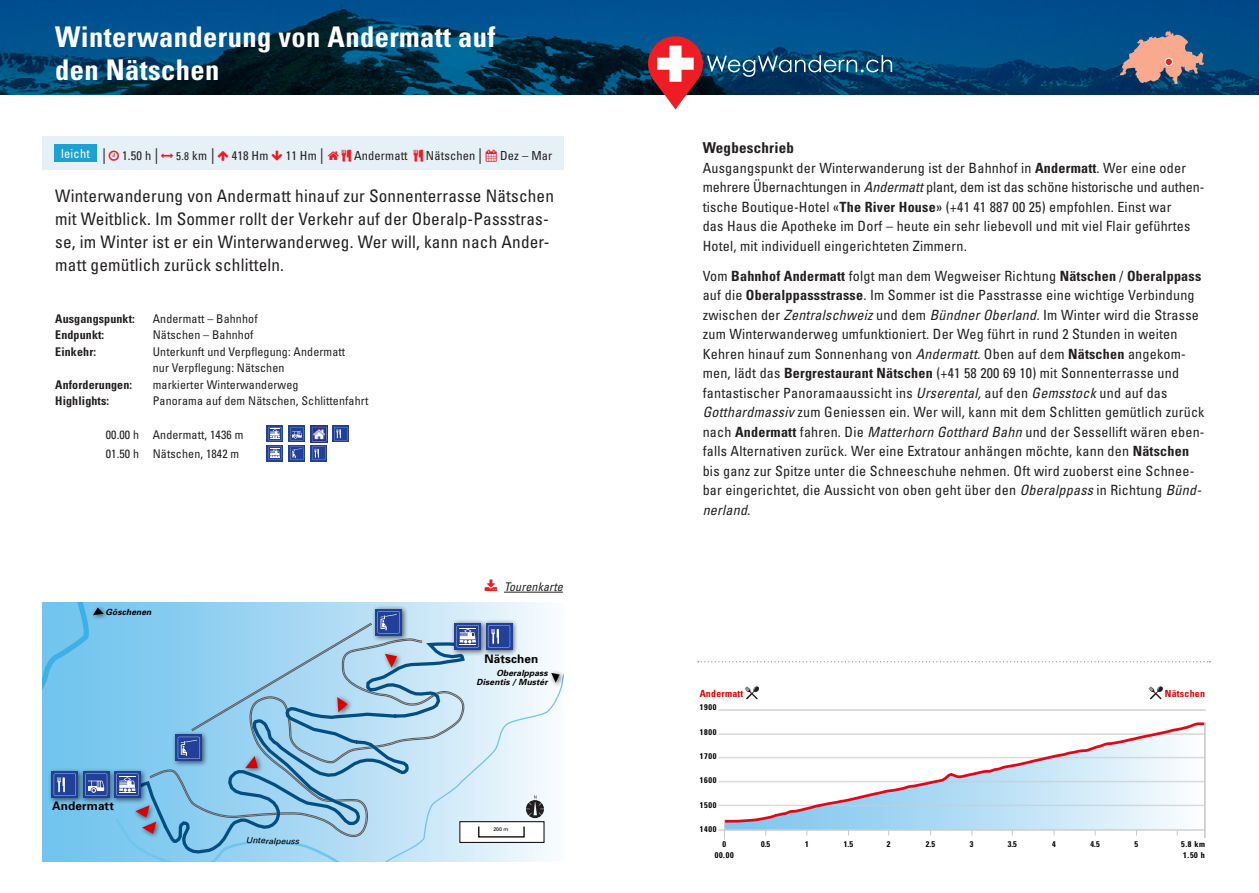
<style>
.page{position:relative;width:1259px;height:893px;background:#fff}
.page>*{position:absolute;margin:0;border:0;box-sizing:border-box;transform-origin:0 0}
.t1{font:700 condensed 28.5px/33px "Univers";letter-spacing:.015em;color:#fff}
.t2{font:condensed 17.25px/23.1px "Univers";letter-spacing:.01em;color:#231f20}
.t3{font:700 condensed 15px "Univers";letter-spacing:.015em;color:#231f20}
.t4{font:condensed 14.1px/19.5px "Univers";letter-spacing:.015em;color:#231f20}
.t5{font:condensed 12.45px "Univers";letter-spacing:.01em;color:#231f20}
.t6{font:condensed 12.45px "Univers";letter-spacing:.02em;color:#fff}
.t7{font:condensed 12px/16.5px "Univers";letter-spacing:.01em;color:#231f20}
.t8{font:700 condensed 12px "Univers";letter-spacing:.01em;color:#231f20}
.t9{font:italic condensed 12px "Univers";letter-spacing:.01em;color:#231f20}
.t10{font:700 11.7px "Univers";letter-spacing:.01em;color:#000}
.t11{font:700 condensed 9.9px "Univers";letter-spacing:.025em;color:#e20000}
.t12{font:italic 700 8.55px/9.1px "Univers";letter-spacing:.01em;color:#000;text-align:right}
.t13{font:italic 8.55px "Univers";color:#000}
.t14{font:700 condensed 8.25px "Univers";letter-spacing:.075em;color:#000}
.t15{font:5.25px "Univers";color:#000}
.s1{font-family:"Minion Pro";font-stretch:normal;font-size:15.75px;color:#231f20}
.s2{color:#231f20}
.s3{font-size:11.1px}
.s4{font-family:"Minion Pro";font-stretch:normal;font-size:15.75px}
.s5{color:#ee1d23}
.s6{font-weight:700}
.s7{font-style:italic}
</style>
<div class="page">
<div style="left:43px;top:603px;width:505px;height:258px;background:#76c6ef"></div>
<svg style="left:119px;top:602px;width:348px;height:9px;background:#a4d7f3"></svg>
<div style="left:79px;top:767px;width:37px;height:37px;background:#000;opacity:.6"></div>
<svg style="left:85px;top:771px;width:25px;height:27px"></svg>
<svg style="left:85px;top:774px;width:22px;height:22px"></svg>
<div style="left:371px;top:605px;width:37px;height:37px;background:#000;opacity:.6"></div>
<div style="left:375px;top:609px;width:27px;height:27px;background:#214099"></div>
<div style="left:110px;top:767px;width:37px;height:37px;background:#000;opacity:.6"></div>
<div style="left:48px;top:767px;width:37px;height:37px;background:#000;opacity:.6"></div>
<svg style="left:51px;top:771px;width:27px;height:27px"></svg>
<svg style="left:54px;top:774px;width:22px;height:22px"></svg>
<div style="left:90px;top:605px;width:19px;height:16px;background:#000;opacity:.6"></div>
<svg style="left:43px;top:603px;width:61px;height:112px;background:#6fc2ec"></svg>
<svg style="left:114px;top:611px;width:450px;height:250px;background:#a7d0e9"></svg>
<hr style="left:504px;top:592px;width:59px;height:1px;background:#231f20">
<svg style="left:698px;top:661px;width:512px;height:1px"></svg>
<svg style="left:725px;top:824px;width:454px;height:5px;background:#b2dcf4"></svg>
<div style="left:718px;top:805px;width:487px;height:1px;border:1px solid #ccc"></div>
<div style="left:718px;top:829px;width:487px;height:2px;border:1px solid #ccc"></div>
<div style="left:718px;top:781px;width:487px;height:1px;border:1px solid #ccc"></div>
<div style="left:718px;top:757px;width:487px;height:1px;border:1px solid #ccc"></div>
<div style="left:718px;top:733px;width:487px;height:2px;border:1px solid #ccc"></div>
<div style="left:718px;top:709px;width:487px;height:2px;border:1px solid #ccc"></div>
<svg style="left:722px;top:722px;width:484px;height:102px"></svg>
<svg style="left:724px;top:820px;width:1px;height:20px"></svg>
<hr style="left:1204px;top:722px;width:1px;height:116px;background:#ccc">
<svg style="left:744px;top:686px;width:15px;height:13px"></svg>
<svg style="left:1148px;top:686px;width:15px;height:13px"></svg>
<svg style="left:0;top:0;width:1259px;height:95px;background:#004372"></svg>
<svg style="left:267px;top:426px;width:16px;height:16px"></svg>
<svg style="left:268px;top:427px;width:14px;height:13px"></svg>
<svg style="left:289px;top:426px;width:16px;height:16px"></svg>
<svg style="left:290px;top:427px;width:14px;height:13px"></svg>
<img style="left:311px;top:426px;width:16px;height:16px">
<svg style="left:333px;top:426px;width:16px;height:16px"></svg>
<svg style="left:334px;top:427px;width:13px;height:13px"></svg>
<div style="left:267px;top:445px;width:16px;height:16px;background:#214099"></div>
<svg style="left:268px;top:446px;width:14px;height:14px"></svg>
<div style="left:289px;top:445px;width:16px;height:16px;background:#214099"></div>
<svg style="left:290px;top:446px;width:14px;height:14px"></svg>
<svg style="left:311px;top:445px;width:16px;height:16px"></svg>
<svg style="left:312px;top:446px;width:13px;height:14px"></svg>
<div style="left:43px;top:137px;width:521px;height:33px;background:#e6f0f7"></div>
<div style="left:54px;top:144px;width:43px;height:17px;background:#1ca1d2"></div>
<img style="left:1121px;top:31px;width:82px;height:53px">
<div style="left:1165px;top:58px;width:7px;height:8px;background:#ee1d23;border-radius:50%"></div>
<div style="left:1164px;top:58px;width:9px;height:8px;border:1px solid #fff;border-radius:50%"></div>
<svg style="left:648px;top:36px;width:244px;height:73px"></svg>
<h1 class="t1" style="left:55px;top:20px;width:442px">Winterwanderung von Andermatt auf den Nätschen</h1>
<p class="t6" style="left:61px;top:145px;width:99px">leicht <span class="s1">|</span> <span class="s2">1.50 h</span> <span class="s1">|</span></p>
<p class="t5" style="left:176px;top:147px;width:94px"><span class="s3">5.8</span> km <span class="s4">|</span> 418 Hm</p>
<p class="t5" style="left:286px;top:147px;width:40px">11 Hm <span class="s4">|</span></p>
<p class="t5" style="left:354px;top:147px;width:55px">Andermatt</p>
<p class="t5" style="left:426px;top:147px;width:128px">Nätschen <span class="s4">|</span> <span class="s5">▲</span> Dez – Mar</p>
<p class="t2" style="left:55px;top:184px;width:500px">Winterwanderung von Andermatt hinauf zur Sonnenterrasse Nätschen mit Weitblick. Im Sommer rollt der Verkehr auf der Oberalp-Passstras&shy;se, im Winter ist er ein Winterwanderweg. Wer will, kann nach Ander&shy;matt gemütlich zurück schlitteln.</p>
<p class="t8" style="left:55px;top:311px;width:81px">Ausgangspunkt:</p>
<p class="t7" style="left:153px;top:310px;width:106px">Andermatt – Bahnhof</p>
<p class="t8" style="left:55px;top:328px;width:50px">Endpunkt:</p>
<p class="t7" style="left:153px;top:327px;width:102px">Nätschen – Bahnhof</p>
<p class="t8" style="left:55px;top:344px;width:42px">Einkehr:</p>
<p class="t7" style="left:153px;top:343px;width:194px">Unterkunft und Verpflegung: Andermatt nur Verpflegung: Nätschen</p>
<p class="t8" style="left:55px;top:377px;width:78px">Anforderungen:</p>
<p class="t7" style="left:153px;top:376px;width:147px">markierter Winterwanderweg</p>
<p class="t8" style="left:55px;top:394px;width:55px">Highlights:</p>
<p class="t7" style="left:153px;top:393px;width:217px">Panorama auf dem Nätschen, Schlittenfahrt</p>
<p class="t7" style="left:106px;top:425px;width:139px;line-height:19.5px">00.00 h Andermatt, 1436 m<br>01.50 h Nätschen, 1842 m</p>
<p class="t12" style="left:106px;top:607px;width:47px">Göschenen</p>
<p class="t10" style="left:52px;top:799px;width:63px">Andermatt</p>
<p class="t13" style="left:246px;top:835px;width:55px;rotate:1deg">Unteralpeuss</p>
<p class="t9" style="left:504px;top:579px;width:60px">Tourenkarte</p>
<p class="t10" style="left:484px;top:652px;width:55px">Nätschen</p>
<p class="t12" style="left:476px;top:668px;width:73px">Oberalppass<br>Disentis / Mustér</p>
<p class="t15" style="left:493px;top:826px;width:17px">200 m</p>
<p class="t3" style="left:703px;top:139px;width:93px">Wegbeschrieb</p>
<p class="t4" style="left:703px;top:158px;width:503px">Ausgangspunkt der Winterwanderung ist der Bahnhof in <span class="s6">Andermatt</span>. Wer eine oder mehrere Übernachtungen in <span class="s7">Andermatt</span> plant, dem ist das schöne historische und authen&shy;tische Boutique-Hotel «<span class="s6">The River House</span>» (+41 41 887 00 25) empfohlen. Einst war<br>das Haus die Apotheke im Dorf – heute ein sehr liebevoll und mit viel Flair geführtes Hotel, mit individuell eingerichteten Zimmern.</p>
<p class="t4" style="left:702px;top:266px;width:503px">Vom <span class="s6">Bahnhof Andermatt</span> folgt man dem Wegweiser Richtung <span class="s6">Nätschen</span> / <span class="s6">Oberalppass </span>auf die <span class="s6">Oberalppassstrasse</span>. Im Sommer ist die Passtrasse eine wichtige Verbindung zwischen der <span class="s7">Zentralschweiz</span> und dem <span class="s7">Bündner Oberland.</span> Im Winter wird die Strasse zum Winterwanderweg umfunktioniert. Der Weg führt in rund 2 Stunden in weiten Kehren hinauf zum Sonnenhang von <span class="s7">Andermatt.</span> Oben auf dem <span class="s6">Nätschen</span> angekom&shy;men, lädt das <span class="s6">Bergrestaurant Nätschen</span> (+41 58 200 69 10) mit Sonnenterrasse und fantastischer Panoramaaussicht ins <span class="s7">Urserental,</span> auf den <span class="s7">Gemsstock</span> und auf das <span class="s7">Gotthardmassiv</span> zum Geniessen ein. Wer will, kann mit dem Schlitten gemütlich zurück nach <span class="s6">Andermatt</span> fahren. Die <span class="s7">Matterhorn Gotthard Bahn</span> und der Sessellift wären eben&shy;falls Alternativen zurück. Wer eine Extratour anhängen möchte, kann den <span class="s6">Nätschen </span>bis ganz zur Spitze unter die Schneeschuhe nehmen. Oft wird zuoberst eine Schnee&shy;bar eingerichtet, die Aussicht von oben geht über den <span class="s7">Oberalppass</span> in Richtung <span class="s7">Bünd&shy;nerland.</span></p>
<p class="t11" style="left:699px;top:688px;width:45px">Andermatt</p>
<p class="t11" style="left:1165px;top:688px;width:42px">Nätschen</p>
<p class="t14" style="left:700px;top:702px;width:18px">1900</p>
<p class="t14" style="left:700px;top:727px;width:18px">1800</p>
<p class="t14" style="left:700px;top:751px;width:18px">1700</p>
<p class="t14" style="left:700px;top:775px;width:18px">1600</p>
<p class="t14" style="left:700px;top:800px;width:18px">1500</p>
<p class="t14" style="left:700px;top:824px;width:18px">1400</p>
<p class="t14" style="left:722px;top:839px;width:5px">0</p>
<p class="t14" style="left:761px;top:839px;width:11px">0.5</p>
<p class="t14" style="left:805px;top:839px;width:5px">1</p>
<p class="t14" style="left:844px;top:839px;width:11px">1.5</p>
<p class="t14" style="left:887px;top:839px;width:5px">2</p>
<p class="t14" style="left:926px;top:839px;width:11px">2.5</p>
<p class="t14" style="left:970px;top:839px;width:5px">3</p>
<p class="t14" style="left:1007px;top:839px;width:11px">3.5</p>
<p class="t14" style="left:1052px;top:839px;width:5px">4</p>
<p class="t14" style="left:1090px;top:839px;width:11px">4.5</p>
<p class="t14" style="left:1134px;top:839px;width:5px">5</p>
<p class="t14" style="left:1181px;top:839px;width:26px">5.8 km</p>
<p class="t14" style="left:715px;top:850px;width:20px">00.00</p>
<p class="t14" style="left:1183px;top:850px;width:23px">1.50 h</p>
</div>
